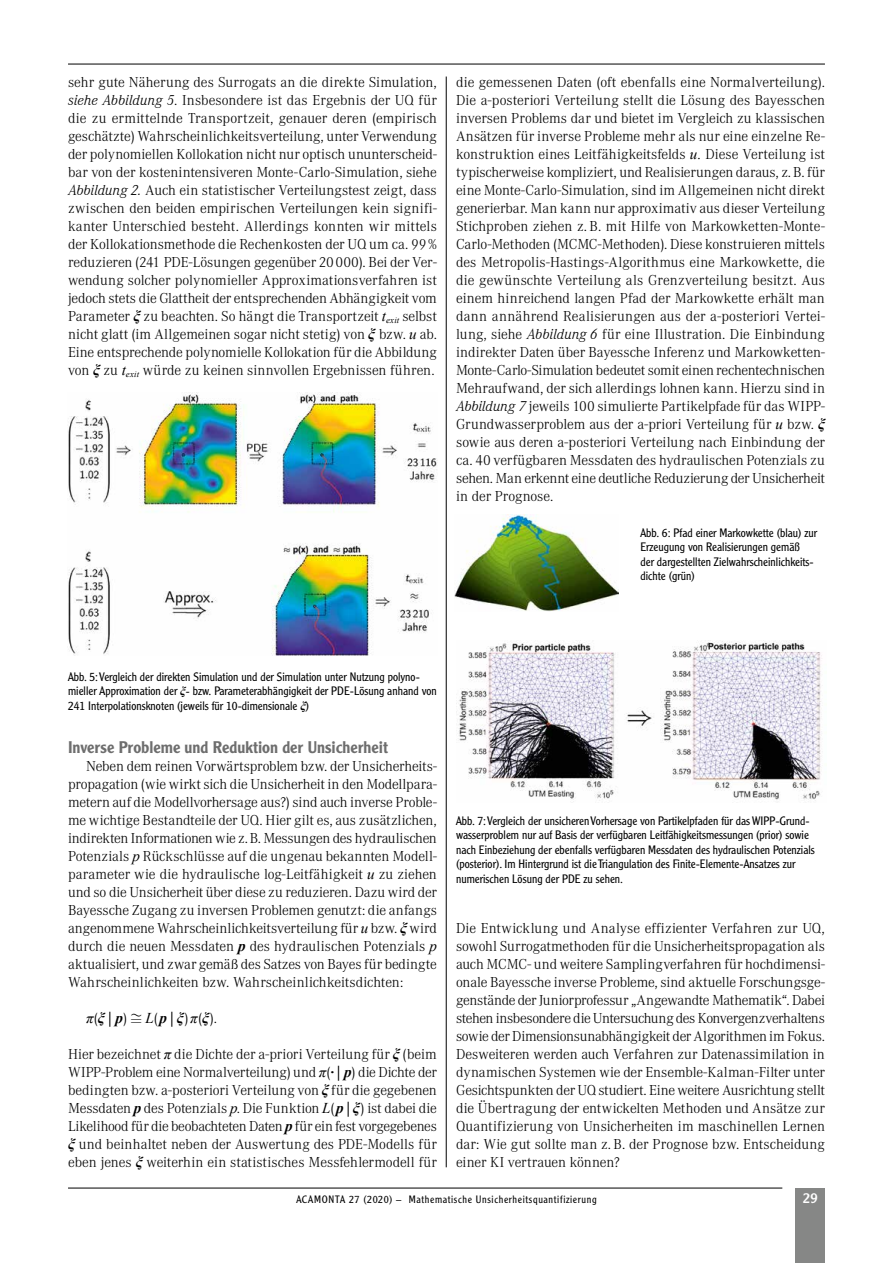
<style>
.page{position:relative;width:893px;height:1263px;background:#fff}
.page>*{position:absolute;margin:0;border:0;box-sizing:border-box;transform-origin:0 0}
.t1{font:500 16.5px "Clearface Gothic LT Std";color:#6e6e6e}
.t2{font:300 15px/18px "Corporate A";letter-spacing:-.01em;color:#000;text-align:justify}
.t3{font:14.25px "Clearface Gothic LT Std";color:#fff}
.t4{font:300 12px/14.4px "Clearface Gothic LT Std";color:#000}
.t5{font:300 10.5px "Clearface Gothic LT Std";letter-spacing:.06em;color:#000}
.s1{font-family:"Corporate ATCE";font-style:italic}
.s2{font-family:"Times New Roman";font-weight:700;font-style:italic}
.s3{font-family:"Times New Roman";font-weight:400;font-style:italic}
.s4{font-family:"M Ma Relation";font-weight:400}
</style>
<div class="page">
<hr style="left:68px;top:64px;width:757px;height:1px;background:#000">
<hr style="left:68px;top:1188px;width:714px;height:1px;background:#000">
<hr style="left:446px;top:77px;width:1px;height:1090px;background:#000">
<div style="left:796px;top:1188px;width:29px;height:75px;background:#868786"></div>
<img style="left:68px;top:393px;width:370px;height:262px">
<img style="left:455px;top:514px;width:164px;height:98px">
<img style="left:456px;top:640px;width:366px;height:162px">
<p class="t2" style="left:68px;top:72px;width:370px">sehr gute Näherung des Surrogats an die direkte Simulation, <span class="s1">siehe Abbildung 5</span>. Insbesondere ist das Ergebnis der UQ für die zu ermittelnde Transportzeit, genauer deren (empirisch geschätzte) Wahrscheinlichkeitsverteilung, unter Verwendung der polynomiellen Kollokation nicht nur optisch ununterscheid&shy;bar von der kostenintensiveren Monte-Carlo-Simulation, siehe <span class="s1">Abbildung 2.</span> Auch ein statistischer Verteilungstest zeigt, dass zwischen den beiden empirischen Verteilungen kein signifi&shy;kanter Unterschied besteht. Allerdings konnten wir mittels der Kollokationsmethode die Rechenkosten der UQ um ca. 99% reduzieren (241 PDE-Lösungen gegenüber 20000). Bei der Ver&shy;wendung solcher polynomieller Approximationsverfahren ist jedoch stets die Glattheit der entsprechenden Abhängigkeit vom Parameter <span class="s2">ξ</span> zu beachten. So hängt die Transportzeit <span class="s3">t</span><sub>exit</sub> selbst nicht glatt (im Allgemeinen sogar nicht stetig) von <span class="s2">ξ</span> bzw. <span class="s3">u</span> ab.<br>Eine entsprechende polynomielle Kollokation für die Abbildung von <span class="s2">ξ</span> zu <span class="s3">t</span><sub>exit</sub> würde zu keinen sinnvollen Ergebnissen führen.</p>
<p class="t2" style="left:456px;top:72px;width:370px">die gemessenen Daten (oft ebenfalls eine Normalverteilung).<br>Die a-posteriori Verteilung stellt die Lösung des Bayesschen inversen Problems dar und bietet im Vergleich zu klassischen Ansätzen für inverse Probleme mehr als nur eine einzelne Re&shy;konstruktion eines Leitfähigkeitsfelds <span class="s3">u.</span> Diese Verteilung ist typischerweise kompliziert, und Realisierungen daraus, z.B. für eine Monte-Carlo-Simulation, sind im Allgemeinen nicht direkt generierbar. Man kann nur approximativ aus dieser Verteilung Stichproben ziehen z. B. mit Hilfe von Markowketten-Monte-Carlo-Methoden (MCMC-Methoden). Diese konstruieren mittels des Metropolis-Hastings-Algorithmus eine Markowkette, die die gewünschte Verteilung als Grenzverteilung besitzt. Aus einem hinreichend langen Pfad der Markowkette erhält man dann annährend Realisierungen aus der a-posteriori Vertei&shy;lung, siehe <span class="s1">Abbildung 6</span> für eine Illustration. Die Einbindung indirekter Daten über Bayessche Inferenz und Markowketten-Monte-Carlo-Simulation bedeutet somit einen rechentechnischen Mehraufwand, der sich allerdings lohnen kann. Hierzu sind in <span class="s1">Abbildung 7</span> jeweils 100 simulierte Partikelpfade für das WIPP-Grundwasserproblem aus der a-priori Verteilung für <span class="s3">u</span> bzw. <span class="s2">ξ </span>sowie aus deren a-posteriori Verteilung nach Einbindung der ca. 40 verfügbaren Messdaten des hydraulischen Potenzials zu sehen. Man erkennt eine deutliche Reduzierung der Unsicherheit in der Prognose.</p>
<p class="t4" style="left:640px;top:525px;width:178px">Abb. 6: Pfad einer Markowkette (blau) zur Erzeugung von Realisierungen gemäß<br>der dargestellten Zielwahrscheinlichkeits&shy;dichte (grün)</p>
<p class="t4" style="left:68px;top:669px;width:370px">Abb. 5: Vergleich der direkten Simulation und der Simulation unter Nutzung polyno&shy;mieller Approximation der <span class="s2">ξ</span><span class="s3">-</span> bzw. Parameterabhängigkeit der PDE-Lösung anhand von<br>241 Interpolationsknoten (jeweils für 10-dimensionale <span class="s2">ξ</span>)</p>
<p class="t1" style="left:68px;top:737px;width:321px">Inverse Probleme und Reduktion der Unsicherheit</p>
<p class="t2" style="left:68px;top:756px;width:370px;text-indent:18px">Neben dem reinen Vorwärtsproblem bzw. der Unsicherheits&shy;propagation (wie wirkt sich die Unsicherheit in den Modellpara&shy;metern auf die Modellvorhersage aus?) sind auch inverse Proble&shy;me wichtige Bestandteile der UQ. Hier gilt es, aus zusätzlichen, indirekten Informationen wie z.B. Messungen des hydraulischen Potenzials <span class="s3">p</span> Rückschlüsse auf die ungenau bekannten Modell&shy;parameter wie die hydraulische log-Leitfähigkeit <span class="s3">u</span> zu ziehen und so die Unsicherheit über diese zu reduzieren. Dazu wird der Bayessche Zugang zu inversen Problemen genutzt: die anfangs angenommene Wahrscheinlichkeitsverteilung für <span class="s3">u</span> bzw. <span class="s2">ξ</span> wird durch die neuen Messdaten <span class="s2">p</span> des hydraulischen Potenzials <span class="s3">p </span>aktualisiert, und zwar gemäß des Satzes von Bayes für bedingte Wahrscheinlichkeiten bzw. Wahrscheinlichkeitsdichten:</p>
<p class="t2" style="left:86px;top:1008px;width:132px"><span class="s3">π</span>(<span class="s2">ξ</span>│<span class="s2">p</span>)<span class="s4">,</span> <span class="s3">L</span>(<span class="s2">p</span>│<span class="s2">ξ</span>)<span class="s3">π</span>(<span class="s2">ξ</span>).</p>
<p class="t2" style="left:68px;top:1044px;width:370px">Hier bezeichnet <span class="s3">π</span> die Dichte der a-priori Verteilung für <span class="s2">ξ</span> (beim WIPP-Problem eine Normalverteilung) und <span class="s3">π</span>(<span class="s2">·</span>│<span class="s2">p</span>) die Dichte der bedingten bzw. a-posteriori Verteilung von <span class="s2">ξ</span> für die gegebenen Messdaten <span class="s2">p</span> des Potenzials <span class="s3">p</span>. Die Funktion <span class="s3">L</span>(<span class="s2">p</span>│<span class="s2">ξ</span>) ist dabei die Likelihood für die beobachteten Daten <span class="s2">p</span> für ein fest vorgegebenes <span class="s2">ξ</span> und beinhaltet neben der Auswertung des PDE-Modells für eben jenes <span class="s2">ξ</span> weiterhin ein statistisches Messfehlermodell für</p>
<p class="t4" style="left:456px;top:813px;width:360px">Abb. 7: Vergleich der unsicheren Vorhersage von Partikelpfaden für das WIPP-Grund&shy;wasserproblem nur auf Basis der verfügbaren Leitfähigkeitsmessungen (prior) sowie nach Einbeziehung der ebenfalls verfügbaren Messdaten des hydraulischen Potenzials (posterior). Im Hintergrund ist die Triangulation des Finite-Elemente-Ansatzes zur numerischen Lösung der PDE zu sehen.</p>
<p class="t2" style="left:456px;top:918px;width:370px">Die Entwicklung und Analyse effizienter Verfahren zur UQ, sowohl Surrogatmethoden für die Unsicherheitspropagation als auch MCMC- und weitere Samplingverfahren für hochdimensi&shy;onale Bayessche inverse Probleme, sind aktuelle Forschungsge&shy;genstände der Juniorprofessur „Angewandte Mathematik“. Dabei stehen insbesondere die Untersuchung des Konvergenzverhaltens sowie der Dimensionsunabhängigkeit der Algorithmen im Fokus.<br>Desweiteren werden auch Verfahren zur Datenassimilation in dynamischen Systemen wie der Ensemble-Kalman-Filter unter Gesichtspunkten der UQ studiert. Eine weitere Ausrichtung stellt die Übertragung der entwickelten Methoden und Ansätze zur Quantifizierung von Unsicherheiten im maschinellen Lernen dar: Wie gut sollte man z. B. der Prognose bzw. Entscheidung einer KI vertrauen können?</p>
<p class="t5" style="left:296px;top:1193px;width:302px">ACAMONTA 27 (2020) – Mathematische Unsicherheitsquantifizierung</p>
<p class="t3" style="left:803px;top:1189px;width:16px">29</p>
</div>
